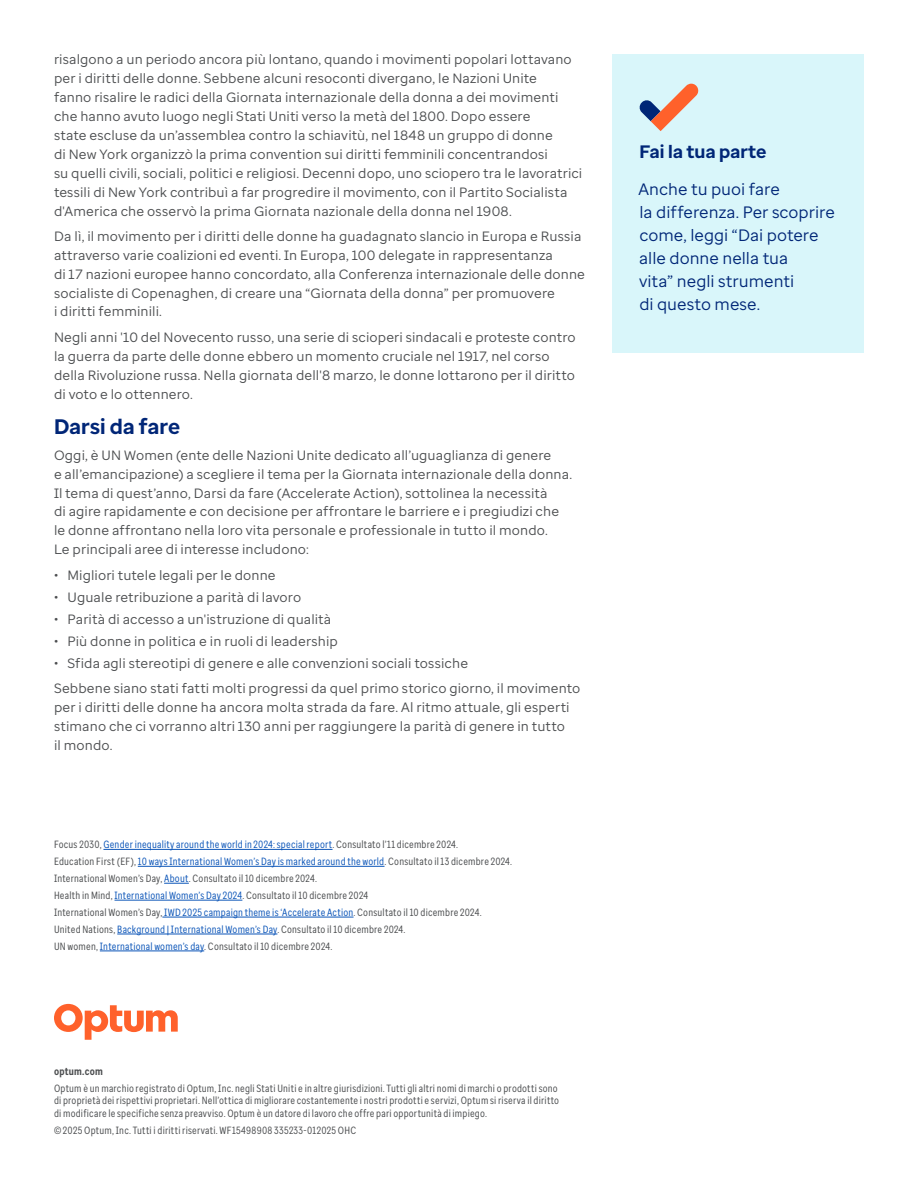
<style>
.page{position:relative;width:918px;height:1188px;background:#fff}
.page>*{position:absolute;margin:0;border:0;box-sizing:border-box;transform-origin:0 0}
.Body{font:700 21px "Enterprise Sans";letter-spacing:.005em;color:#002677}
.Callout_header{font:700 18px "Enterprise Sans";letter-spacing:.005em;color:#002677}
.Callout_body{font:16.5px/23.1px "Enterprise Sans";color:#002677}
.Body-2{font:13.5px/18.9px "Enterprise Sans";letter-spacing:.01em;color:#4b4d4f}
.Legal{font:10.5px/12.6px "Enterprise Sans Cond";letter-spacing:.02em;color:#4b4d4f}
.Legal-2{font:10.5px "Enterprise Sans Cond";letter-spacing:.02em;color:#0c55b8}
.Legal-3{font:700 10.5px "Enterprise Sans Cond";letter-spacing:.02em;color:#4b4d4f}
.s1{color:#4b4d4f}
.s2{color:#0c55b8}
</style>
<div class="page">
<hr style="left:103px;top:849px;width:230px;height:1px;background:#0c55b8">
<hr style="left:138px;top:866px;width:247px;height:1px;background:#0c55b8">
<svg style="left:164px;top:883px;width:25px;height:1px"></svg>
<hr style="left:115px;top:900px;width:127px;height:1px;background:#0c55b8">
<hr style="left:162px;top:917px;width:192px;height:1px;background:#0c55b8">
<hr style="left:117px;top:934px;width:160px;height:1px;background:#0c55b8">
<hr style="left:100px;top:951px;width:104px;height:1px;background:#0c55b8">
<div style="left:612px;top:54px;width:252px;height:298px;background:#d9f6fa"></div>
<svg style="left:639px;top:84px;width:60px;height:47px"></svg>
<svg style="left:54px;top:1004px;width:124px;height:36px"></svg>
<p class="Body-2" style="left:54px;top:50px;width:530px">risalgono a un periodo ancora più lontano, quando i movimenti popolari lottavano per i diritti delle donne. Sebbene alcuni resoconti divergano, le Nazioni Unite<br>fanno risalire le radici della Giornata internazionale della donna a dei movimenti che hanno avuto luogo negli Stati Uniti verso la metà del 1800. Dopo essere<br>state escluse da un’assemblea contro la schiavitù, nel 1848 un gruppo di donne<br>di New York organizzò la prima convention sui diritti femminili concentrandosi<br>su quelli civili, sociali, politici e religiosi. Decenni dopo, uno sciopero tra le lavoratrici tessili di New York contribuì a far progredire il movimento, con il Partito Socialista d'America che osservò la prima Giornata nazionale della donna nel 1908.</p>
<p class="Body-2" style="left:54px;top:227px;width:533px">Da lì, il movimento per i diritti delle donne ha guadagnato slancio in Europa e Russia attraverso varie coalizioni ed eventi. In Europa, 100 delegate in rappresentanza<br>di 17 nazioni europee hanno concordato, alla Conferenza internazionale delle donne socialiste di Copenaghen, di creare una “Giornata della donna” per promuovere<br>i diritti femminili.</p>
<p class="Body-2" style="left:54px;top:328px;width:523px">Negli anni '10 del Novecento russo, una serie di scioperi sindacali e proteste contro la guerra da parte delle donne ebbero un momento cruciale nel 1917, nel corso della Rivoluzione russa. Nella giornata dell'8 marzo, le donne lottarono per il diritto di voto e lo ottennero.</p>
<p class="Body" style="left:54px;top:413px;width:128px">Darsi da fare</p>
<p class="Body-2" style="left:54px;top:445px;width:520px">Oggi, è UN Women (ente delle Nazioni Unite dedicato all’uguaglianza di genere<br>e all’emancipazione) a scegliere il tema per la Giornata internazionale della donna.<br>Il tema di quest’anno, Darsi da fare (Accelerate Action), sottolinea la necessità<br>di agire rapidamente e con decisione per affrontare le barriere e i pregiudizi che le donne affrontano nella loro vita personale e professionale in tutto il mondo.<br>Le principali aree di interesse includono:</p>
<p class="Body-2" style="left:54px;top:565px;width:223px">• Migliori tutele legali per le donne</p>
<p class="Body-2" style="left:54px;top:587px;width:249px">• Uguale retribuzione a parità di lavoro</p>
<p class="Body-2" style="left:54px;top:610px;width:279px">• Parità di accesso a un'istruzione di qualità</p>
<p class="Body-2" style="left:54px;top:632px;width:285px">• Più donne in politica e in ruoli di leadership</p>
<p class="Body-2" style="left:54px;top:654px;width:416px">• Sfida agli stereotipi di genere e alle convenzioni sociali tossiche</p>
<p class="Body-2" style="left:54px;top:679px;width:528px">Sebbene siano stati fatti molti progressi da quel primo storico giorno, il movimento per i diritti delle donne ha ancora molta strada da fare. Al ritmo attuale, gli esperti stimano che ci vorranno altri 130 anni per raggiungere la parità di genere in tutto<br>il mondo.</p>
<p class="Legal-2" style="left:54px;top:838px;width:406px"><span class="s1">Focus 2030,</span> Gender inequality around the world in 2024: special report<span class="s1">. Consultato l’11 dicembre 2024.</span></p>
<p class="Legal-2" style="left:54px;top:855px;width:460px"><span class="s1">Education First (EF),</span> 10 ways International Women’s Day is marked around the world<span class="s1">. Consultato il 13 dicembre 2024.</span></p>
<p class="Legal" style="left:54px;top:872px;width:265px">International Women’s Day, <span class="s2">About</span>. Consultato il 10 dicembre 2024.</p>
<p class="Legal" style="left:54px;top:889px;width:316px">Health in Mind, <span class="s2">International Women’s Day 2024</span>. Consultato il 10 dicembre 2024</p>
<p class="Legal" style="left:54px;top:906px;width:429px">International Women’s Day, <span class="s2">IWD 2025 campaign theme is ‘Accelerate Action</span>. Consultato il 10 dicembre 2024.</p>
<p class="Legal" style="left:54px;top:923px;width:353px">United Nations, <span class="s2">Background | International Women’s Day</span>. Consultato il 10 dicembre 2024.</p>
<p class="Legal" style="left:54px;top:940px;width:280px">UN women, <span class="s2">International women’s day</span>. Consultato il 10 dicembre 2024.</p>
<p class="Legal-3" style="left:54px;top:1064px;width:50px">optum.com</p>
<p class="Legal" style="left:54px;top:1082px;width:507px">Optum è un marchio registrato di Optum, Inc. negli Stati Uniti e in altre giurisdizioni. Tutti gli altri nomi di marchi o prodotti sono di proprietà dei rispettivi proprietari. Nell’ottica di migliorare costantemente i nostri prodotti e servizi, Optum si riserva il diritto di modificare le specifiche senza preavviso. Optum è un datore di lavoro che offre pari opportunità di impiego.</p>
<p class="Legal" style="left:54px;top:1124px;width:304px">© 2025 Optum, Inc. Tutti i diritti riservati. WF15498908 335233-012025 OHC</p>
<p class="Callout_header" style="left:640px;top:140px;width:128px">Fai la tua parte</p>
<p class="Callout_body" style="left:639px;top:177px;width:198px">Anche tu puoi fare<br>la differenza. Per scoprire come, leggi “Dai potere alle donne nella tua<br>vita” negli strumenti<br>di questo mese.</p>
</div>
